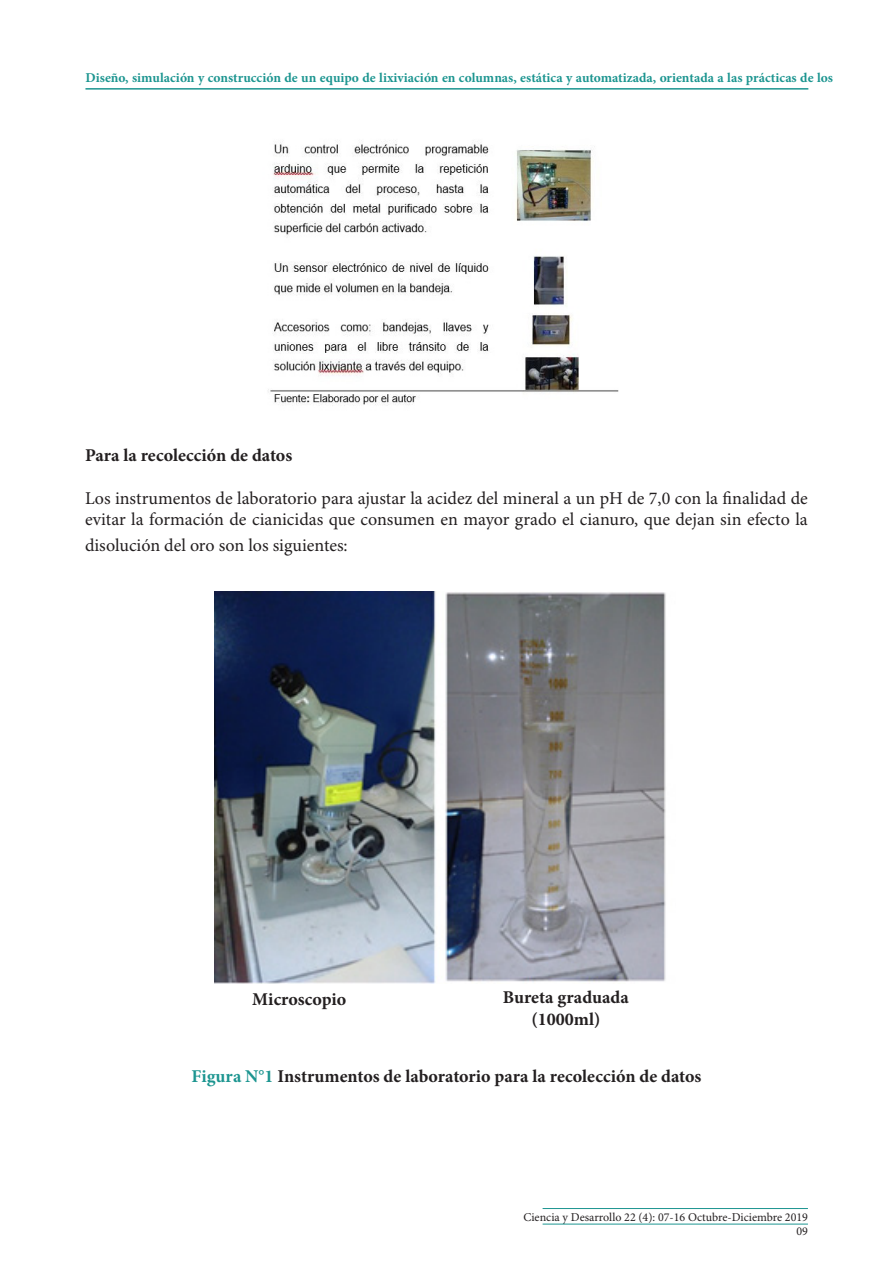
<style>
.page{position:relative;width:893px;height:1263px;background:#fff}
.page>*{position:absolute;margin:0;border:0;box-sizing:border-box;transform-origin:0 0}
.t1{font:18px/21.6px "Minion Pro";color:#231f20}
.t2{font:700 18px "Minion Pro";color:#231f20}
.t3{font:700 13.5px "Minion Pro";color:#1c9590}
.t4{font:12px "Minion Pro";color:#231f20}
.s1{color:#1c9590}
</style>
<div class="page">
<hr style="left:85px;top:88px;width:723px;height:2px;background:#1c9590">
<hr style="left:543px;top:1208px;width:265px;height:1px;background:#1c9590">
<hr style="left:543px;top:1224px;width:265px;height:1px;background:#1c9590">
<img style="left:268px;top:141px;width:351px;height:265px">
<img style="left:215px;top:591px;width:451px;height:393px">
<p class="t3" style="left:85px;top:68px;width:749px">Diseño, simulación y construcción de un equipo de lixiviación en columnas, estática y automatizada, orientada a las prácticas de los</p>
<p class="t2" style="left:85px;top:442px;width:209px">Para la recolección de datos</p>
<p class="t1" style="left:85px;top:488px;width:724px">Los instrumentos de laboratorio para ajustar la acidez del mineral a un pH de 7,0 con la finalidad de evitar la formación de cianicidas que consumen en mayor grado el cianuro, que dejan sin efecto la</p>
<p class="t1" style="left:85px;top:535px;width:264px">disolución del oro son los siguientes:</p>
<p class="t2" style="left:252px;top:987px;width:96px">Microscopio</p>
<p class="t2" style="left:503px;top:984px;width:127px">Bureta graduada</p>
<p class="t2" style="left:531px;top:1006px;width:70px">(1000ml)</p>
<p class="t2" style="left:192px;top:1064px;width:511px"><span class="s1">Figura N°1</span> Instrumentos de laboratorio para la recolección de datos</p>
<p class="t4" style="left:523px;top:1210px;width:286px">Ciencia y Desarrollo 22 (4): 07-16 Octubre-Diciembre 2019</p>
<p class="t4" style="left:796px;top:1224px;width:13px">09</p>
</div>
